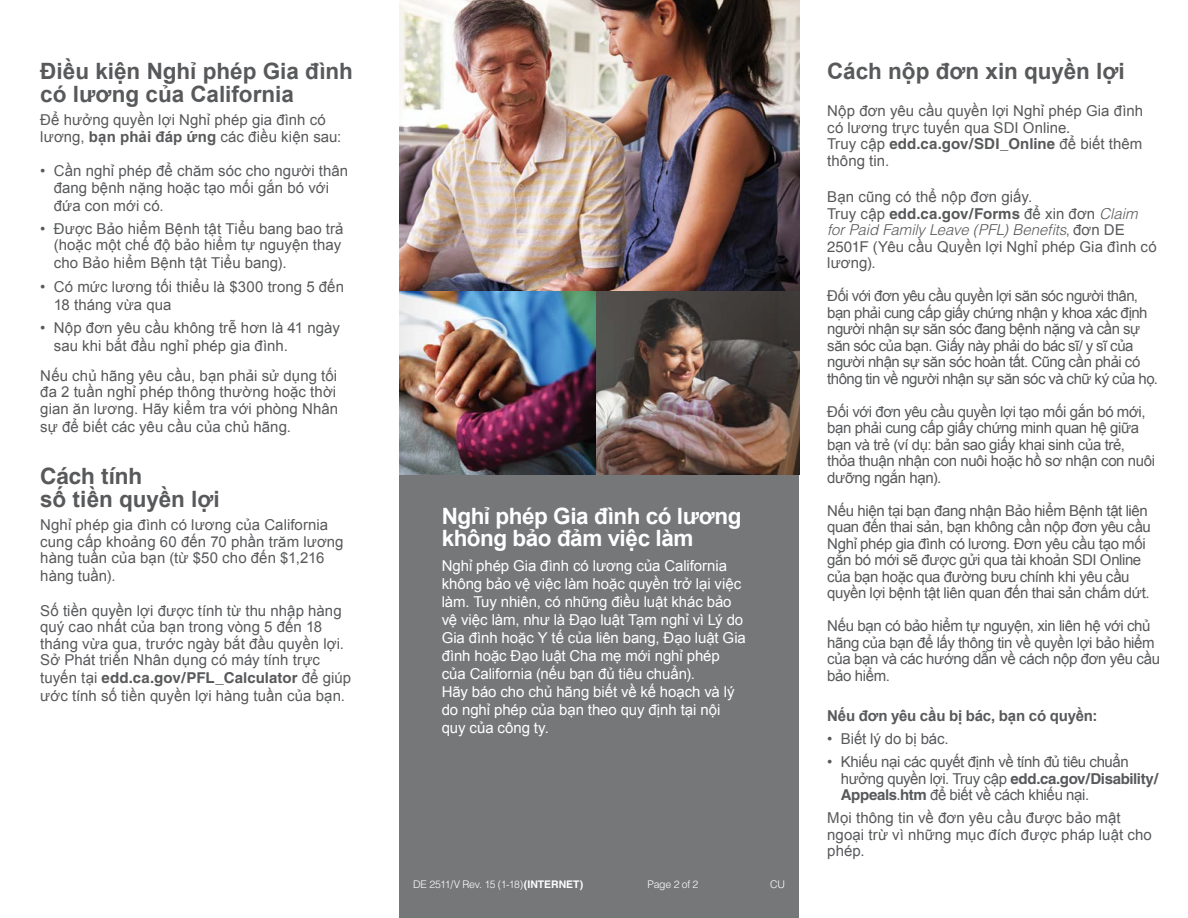
<style>
.page{position:relative;width:1188px;height:918px;background:#fff}
.page>*{position:absolute;margin:0;border:0;box-sizing:border-box;transform-origin:0 0}
.t1{font:700 22.5px/22.5px "Arial";color:#58595b}
.t2{font:700 22.5px/22.5px "Arial";letter-spacing:-.02em;color:#fff}
.t3{font:700 22.5px "Helvetica";letter-spacing:-.005em;color:#58595b}
.t4{font:15px/16.5px "Arial";letter-spacing:-.005em;color:#58595b}
.t5{font:15px/16.5px "Arial";letter-spacing:-.025em;color:#58595b}
.t6{font:15px/18px "Arial";letter-spacing:-.005em;color:#fff}
.t7{font:15px/16.5px "Arial";letter-spacing:-.035em;color:#58595b}
.t8{font:700 15px "Helvetica";color:#58595b}
.t9{font:italic 300 15px/16.5px "Helvetica";letter-spacing:-.005em;color:#58595b}
.t10{font:700 15px "Helvetica";letter-spacing:-.02em;color:#58595b}
.t11{font:700 15px "Arial";letter-spacing:-.01em;color:#58595b}
.t12{font:300 10.5px "Helvetica";letter-spacing:-.025em;color:#fff}
.s1{font-weight:700}
.s2{font-family:"Arial";font-weight:400}
.s3{font-family:"Helvetica"}
.s4{font-family:"Arial";font-weight:400;font-style:normal}
.s5{font-weight:700;font-style:normal}
.s6{font-family:"Arial Narrow";font-weight:400;font-style:normal}
.s7{font-weight:400;font-style:normal}
.s8{font-family:"Helvetica";font-weight:700}
</style>
<div class="page">
<div style="left:400px;top:183px;width:399px;height:735px;background:#757779"></div>
<img style="left:400px;top:0;width:399px;height:474px">
<h1 class="t1" style="left:40px;top:61px;width:314px">Điều kiện Nghỉ phép Gia đình có lương của California</h1>
<p class="t4" style="left:40px;top:112px;width:303px">Để hưởng quyền lợi Nghỉ phép gia đình có lương, <span class="s1">bạn phải đáp ứng</span> các điều kiện sau:</p>
<p class="t4" style="left:40px;top:163px;width:309px;text-align:center">• Cần nghỉ phép để chăm sóc cho người thân đang bệnh nặng hoặc tạo mối gắn bó với</p>
<p class="t4" style="left:54px;top:197px;width:111px">đứa con mới có.</p>
<p class="t4" style="left:40px;top:221px;width:305px;text-align:right">• Được Bảo hiểm Bệnh tật Tiểu bang bao trả (hoặc một chế độ bảo hiểm tự nguyện thay</p>
<p class="t4" style="left:54px;top:255px;width:234px">cho Bảo hiểm Bệnh tật Tiểu bang).</p>
<p class="t4" style="left:54px;top:278px;width:292px;line-height:18px;text-indent:-13px">• Có mức lương tối thiểu là $300 trong 5 đến<br>18 tháng vừa qua</p>
<p class="t4" style="left:54px;top:319px;width:288px;line-height:18px;text-indent:-13px">• Nộp đơn yêu cầu không trễ hơn là 41 ngày sau khi bắt đầu nghỉ phép gia đình.</p>
<p class="t4" style="left:40px;top:368px;width:299px">Nếu chủ hãng yêu cầu, bạn phải sử dụng tối đa 2 tuần nghỉ phép thông thường hoặc thời gian ăn lương. Hãy kiểm tra với phòng Nhân</p>
<p class="t4" style="left:40px;top:419px;width:252px">sự để biết các yêu cầu của chủ hãng.</p>
<h1 class="t3" style="left:40px;top:463px;width:103px">Cách tính</h1>
<h1 class="t1" style="left:40px;top:488px;width:181px">số tiền quyền lợi</h1>
<p class="t4" style="left:40px;top:517px;width:305px">Nghỉ phép gia đình có lương của California cung cấp khoảng 60 đến 70 phần trăm lương hàng tuần của bạn (từ $50 cho đến $1,216</p>
<p class="t4" style="left:40px;top:568px;width:77px">hàng tuần).</p>
<p class="t4" style="left:40px;top:602px;width:305px">Số tiền quyền lợi được tính từ thu nhập hàng quý cao nhất của bạn trong vòng 5 đến 18 tháng vừa qua, trước ngày bắt đầu quyền lợi.<br>Sở Phát triển Nhân dụng có máy tính trực</p>
<p class="t8" style="left:40px;top:669px;width:312px"><span class="s2">tuyến tại</span> edd.ca.gov/PFL_Calculator <span class="s2">để giúp</span></p>
<p class="t4" style="left:40px;top:688px;width:306px">ước tính số tiền quyền lợi hàng tuần của bạn.</p>
<h1 class="t2" style="left:442px;top:506px;width:301px">Nghỉ phép Gia đình có lương không bảo đảm việc làm</h1>
<p class="t6" style="left:442px;top:557px;width:306px">Nghỉ phép Gia đình có lương của California không bảo vệ việc làm hoặc quyền trở lại việc làm. Tuy nhiên, có những điều luật khác bảo vệ việc làm, như là Đạo luật Tạm nghỉ vì Lý do Gia đình hoặc Y tế của liên bang, Đạo luật Gia đình hoặc Đạo luật Cha mẹ mới nghỉ phép của California (nếu bạn đủ tiêu chuẩn).<br>Hãy báo cho chủ hãng biết về kế hoạch và lý do nghỉ phép của bạn theo quy định tại nội quy của công ty.</p>
<p class="t12" style="left:413px;top:878px;width:172px">DE 2511/V Rev. 15 (1-18)<span class="s1">(INTERNET)</span></p>
<p class="t12" style="left:648px;top:878px;width:52px">Page 2 of 2</p>
<p class="t12" style="left:770px;top:878px;width:17px">CU</p>
<h1 class="t1" style="left:827px;top:61px;width:299px">Cách nộp đơn xin quyền lợi</h1>
<p class="t4" style="left:827px;top:103px;width:317px">Nộp đơn yêu cầu quyền lợi Nghỉ phép Gia đình có lương trực tuyến qua SDI Online<span class="s3">.</span></p>
<p class="t8" style="left:827px;top:135px;width:317px"><span class="s2">Truy cập</span> edd.ca.gov/SDI_Online <span class="s2">để biết thêm</span></p>
<p class="t4" style="left:827px;top:152px;width:64px">thông tin.</p>
<p class="t4" style="left:827px;top:189px;width:206px">Bạn cũng có thể nộp đơn giấy.</p>
<p class="t9" style="left:827px;top:205px;width:312px"><span class="s4">Truy cập</span> <span class="s5">edd.ca.gov/Forms</span> <span class="s4">để xin đơn</span> Claim for Paid Family Leave (PFL) Benefits<span class="s6">,</span> <span class="s4">đơn</span> <span class="s7">DE</span></p>
<p class="t4" style="left:827px;top:239px;width:331px"><span class="s3">2501F</span> (Yêu cầu Quyền lợi Nghỉ phép Gia đình có lương).</p>
<p class="t7" style="left:827px;top:288px;width:332px">Đối với đơn yêu cầu quyền lợi săn sóc người thân, bạn phải cung cấp giấy chứng nhận y khoa xác định người nhận sự săn sóc đang bệnh nặng và cần sự săn sóc của bạn. Giấy này phải do bác sĩ/ y sĩ của người nhận sự săn sóc hoàn tất. Cũng cần phải có thông tin về người nhận sự săn sóc và chữ ký của họ.</p>
<p class="t5" style="left:827px;top:404px;width:329px">Đối với đơn yêu cầu quyền lợi tạo mối gắn bó mới, bạn phải cung cấp giấy chứng minh quan hệ giữa bạn và trẻ (ví dụ: bản sao giấy khai sinh của trẻ, thỏa thuận nhận con nuôi hoặc hồ sơ nhận con nuôi dưỡng ngắn hạn).</p>
<p class="t5" style="left:827px;top:503px;width:325px">Nếu hiện tại bạn đang nhận Bảo hiểm Bệnh tật liên quan đến thai sản, bạn không cần nộp đơn yêu cầu Nghỉ phép gia đình có lương. Đơn yêu cầu tạo mối gắn bó mới sẽ được gửi qua tài khoản SDI Online của bạn hoặc qua đường bưu chính khi yêu cầu quyền lợi bệnh tật liên quan đến thai sản chấm dứt.</p>
<p class="t5" style="left:827px;top:618px;width:334px">Nếu bạn có bảo hiểm tự nguyện, xin liên hệ với chủ hãng của bạn để lấy thông tin về quyền lợi bảo hiểm của bạn và các hướng dẫn về cách nộp đơn yêu cầu bảo hiểm.</p>
<p class="t11" style="left:827px;top:705px;width:272px">Nếu đơn yêu cầu bị bác, bạn có quyền:</p>
<p class="t4" style="left:827px;top:731px;width:123px">• Biết lý do bị bác.</p>
<p class="t5" style="left:827px;top:754px;width:303px">• Khiếu nại các quyết định về tính đủ tiêu chuẩn</p>
<p class="t10" style="left:841px;top:769px;width:319px"><span class="s2">hưởng quyền lợi. Truy cập</span> edd.ca.gov/Disability/</p>
<p class="t4" style="left:827px;top:783px;width:295px;line-height:23.2px;text-indent:14px"><span class="s8">Appeals</span><span class="s3">.</span><span class="s8">htm</span> để biết về cách khiếu nại.<br>Mọi thông tin về đơn yêu cầu được bảo mật</p>
<p class="t4" style="left:827px;top:827px;width:326px">ngoại trừ vì những mục đích được pháp luật cho phép.</p>
</div>
